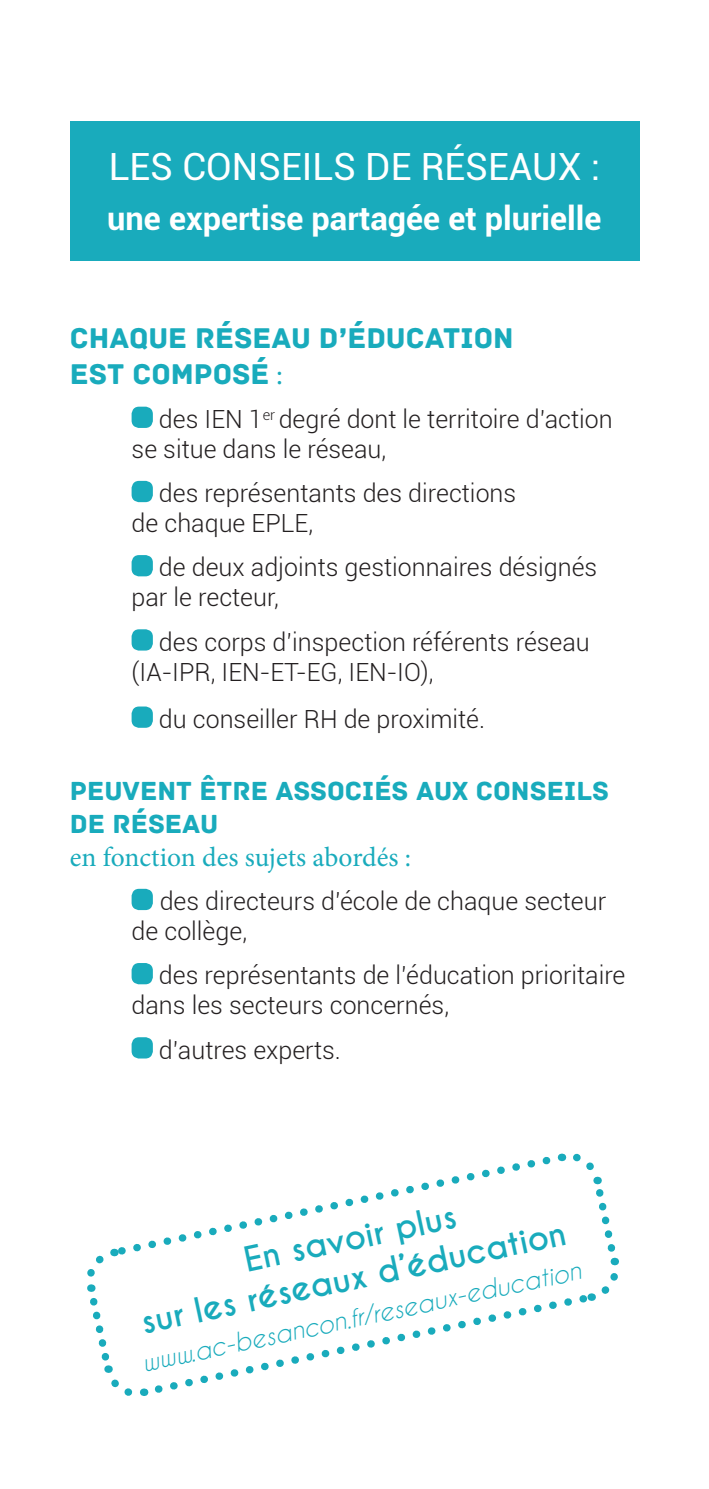
<style>
.page{position:relative;width:709px;height:1489px;background:#fff}
.page>*{position:absolute;margin:0;border:0;box-sizing:border-box;transform-origin:0 0}
.t1{font:37.5px "Roboto";color:#fff}
.t2{font:700 32.5px/39px "Caviar Dreams";color:#19abbc;text-align:center}
.t3{font:700 32.5px "Roboto";color:#fff}
.t4{font:30px/36px "Archive";color:#19abbc}
.t5{font:27.5px/33px "Archive";color:#19abbc}
.t6{font:27.5px "Minion Pro";color:#19abbc}
.t7{font:300 25px/30px "Roboto";color:#231f20}
.t8{font:italic 25px "Caviar Dreams";color:#19abbc}
.s1{font-family:"Minion Pro"}
</style>
<div class="page">
<div style="left:70px;top:121px;width:569px;height:139px;background:#19abbc"></div>
<div style="left:132px;top:406px;width:21px;height:22px;background:#19abbc;border-radius:7px"></div>
<div style="left:132px;top:481px;width:21px;height:21px;background:#19abbc;border-radius:7px"></div>
<div style="left:132px;top:555px;width:21px;height:21px;background:#19abbc;border-radius:7px"></div>
<div style="left:132px;top:629px;width:21px;height:21px;background:#19abbc;border-radius:7px"></div>
<div style="left:132px;top:706px;width:21px;height:21px;background:#19abbc;border-radius:7px"></div>
<svg style="left:154px;top:1300px;width:438px;height:93px"></svg>
<svg style="left:119px;top:1156px;width:432px;height:93px"></svg>
<svg style="left:561px;top:1153px;width:58px;height:147px"></svg>
<svg style="left:87px;top:1248px;width:58px;height:148px"></svg>
<div style="left:132px;top:888px;width:21px;height:22px;background:#19abbc;border-radius:7px"></div>
<div style="left:132px;top:963px;width:21px;height:21px;background:#19abbc;border-radius:7px"></div>
<div style="left:132px;top:1037px;width:21px;height:21px;background:#19abbc;border-radius:7px"></div>
<h1 class="t1" style="left:109px;top:140px;width:493px">LES CONSEILS DE RÉSEAUX :</h1>
<h2 class="t3" style="left:107px;top:195px;width:496px">une expertise partagée et plurielle</h2>
<p class="t4" style="left:70px;top:321px;width:445px">CHAQUE RÉSEAU D’ÉDUCATION<br>EST COMPOSÉ <span class="s1">:</span></p>
<p class="t7" style="left:132px;top:403px;width:482px;text-indent:27px">des IEN 1<sup>er</sup> degré dont le territoire d’action se situe dans le réseau,</p>
<p class="t7" style="left:132px;top:477px;width:386px;text-indent:27px">des représentants des directions de chaque EPLE,</p>
<p class="t7" style="left:132px;top:551px;width:467px;text-indent:27px">de deux adjoints gestionnaires désignés par le recteur,</p>
<p class="t7" style="left:132px;top:626px;width:460px;text-indent:27px">des corps d’inspection référents réseau (IA-IPR, IEN-ET-EG, IEN-IO),</p>
<p class="t7" style="left:159px;top:703px;width:328px">du conseiller RH de proximité.</p>
<p class="t5" style="left:70px;top:775px;width:540px">PEUVENT ÊTRE ASSOCIÉS AUX CONSEILS<br>DE RÉSEAU</p>
<p class="t6" style="left:70px;top:839px;width:342px">en fonction des sujets abordés :</p>
<p class="t7" style="left:132px;top:885px;width:476px;text-indent:28px">des directeurs d’école de chaque secteur de collège,</p>
<p class="t7" style="left:132px;top:959px;width:495px;text-indent:27px">des représentants de l’éducation prioritaire dans les secteurs concernés,</p>
<p class="t7" style="left:159px;top:1033px;width:183px">d’autres experts.</p>
<h2 class="t2" style="left:129px;top:1265px;width:435px;rotate:-12deg">En savoir plus<br>sur les réseaux d’éducation</h2>
<p class="t8" style="left:139px;top:1348px;width:449px;rotate:-12deg">www.ac-besancon.fr/reseaux-education</p>
</div>
